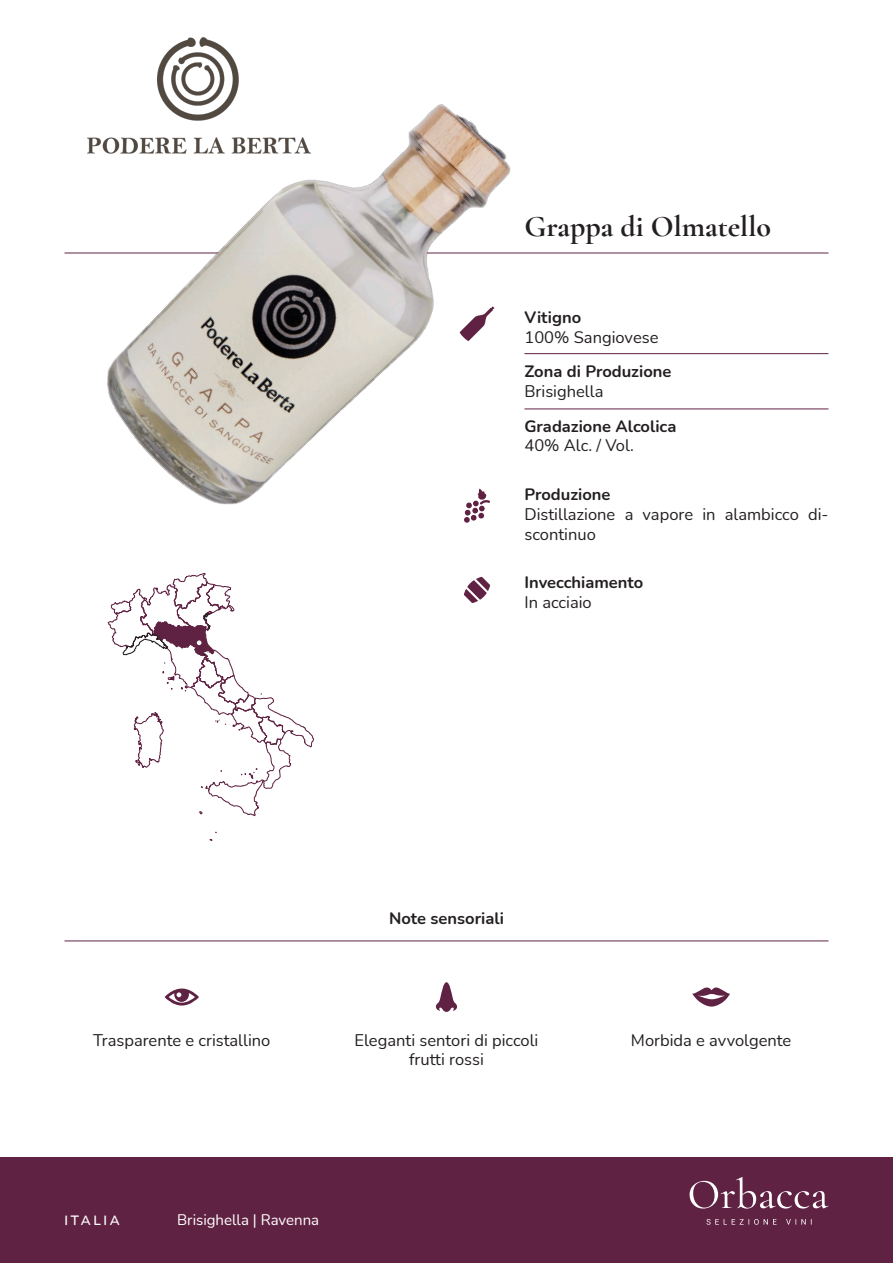
<style>
.page{position:relative;width:893px;height:1263px;background:#fff}
.page>*{position:absolute;margin:0;border:0;box-sizing:border-box;transform-origin:0 0}
.t1{font:700 30px "Cormorant Garamond";color:#231f20}
.t2{font:16.5px/19.8px "Nunito";color:#231f20}
.t3{font:700 16.5px "Nunito";color:#231f20}
.t4{font:15px "Nunito";color:#fff}
.t5{font:600 13.5px "Nunito";letter-spacing:.2em;color:#fff}
</style>
<div class="page">
<div style="left:0;top:1158px;width:893px;height:105px;background:#602243"></div>
<hr style="left:65px;top:253px;width:763px;height:1px;background:#602243">
<svg style="left:464px;top:577px;width:26px;height:26px"></svg>
<svg style="left:435px;top:982px;width:23px;height:30px"></svg>
<svg style="left:692px;top:987px;width:38px;height:20px"></svg>
<svg style="left:165px;top:988px;width:34px;height:17px"></svg>
<hr style="left:64px;top:941px;width:764px;height:1px;background:#602243">
<hr style="left:524px;top:353px;width:304px;height:1px;background:#602243">
<hr style="left:524px;top:409px;width:304px;height:1px;background:#602243">
<svg style="left:690px;top:1177px;width:138px;height:31px"></svg>
<svg style="left:706px;top:1219px;width:106px;height:6px"></svg>
<svg style="left:108px;top:573px;width:206px;height:243px"></svg>
<img style="left:66px;top:44px;width:504px;height:479px">
<p class="t1" style="left:524px;top:208px;width:248px">Grappa di Olmatello</p>
<p class="t3" style="left:524px;top:306px;width:58px">Vitigno</p>
<p class="t2" style="left:524px;top:327px;width:135px">100% Sangiovese</p>
<p class="t3" style="left:524px;top:360px;width:148px">Zona di Produzione</p>
<p class="t2" style="left:524px;top:381px;width:80px">Brisighella</p>
<p class="t3" style="left:524px;top:414px;width:153px">Gradazione Alcolica</p>
<p class="t2" style="left:524px;top:435px;width:111px">40% Alc. / Vol.</p>
<p class="t3" style="left:524px;top:483px;width:88px">Produzione</p>
<p class="t2" style="left:524px;top:504px;width:306px">Distillazione a vapore in alambicco di&shy;scontinuo</p>
<p class="t3" style="left:524px;top:571px;width:120px">Invecchiamento</p>
<p class="t2" style="left:524px;top:592px;width:69px">In acciaio</p>
<p class="t3" style="left:389px;top:907px;width:116px">Note sensoriali</p>
<p class="t2" style="left:93px;top:1029px;width:179px">Trasparente e cristallino</p>
<p class="t2" style="left:355px;top:1029px;width:185px">Eleganti sentori di piccoli</p>
<p class="t2" style="left:631px;top:1029px;width:162px">Morbida e avvolgente</p>
<p class="t2" style="left:409px;top:1049px;width:76px">frutti rossi</p>
<p class="t5" style="left:65px;top:1210px;width:57px">ITALIA</p>
<p class="t4" style="left:177px;top:1209px;width:143px">Brisighella | Ravenna</p>
</div>
